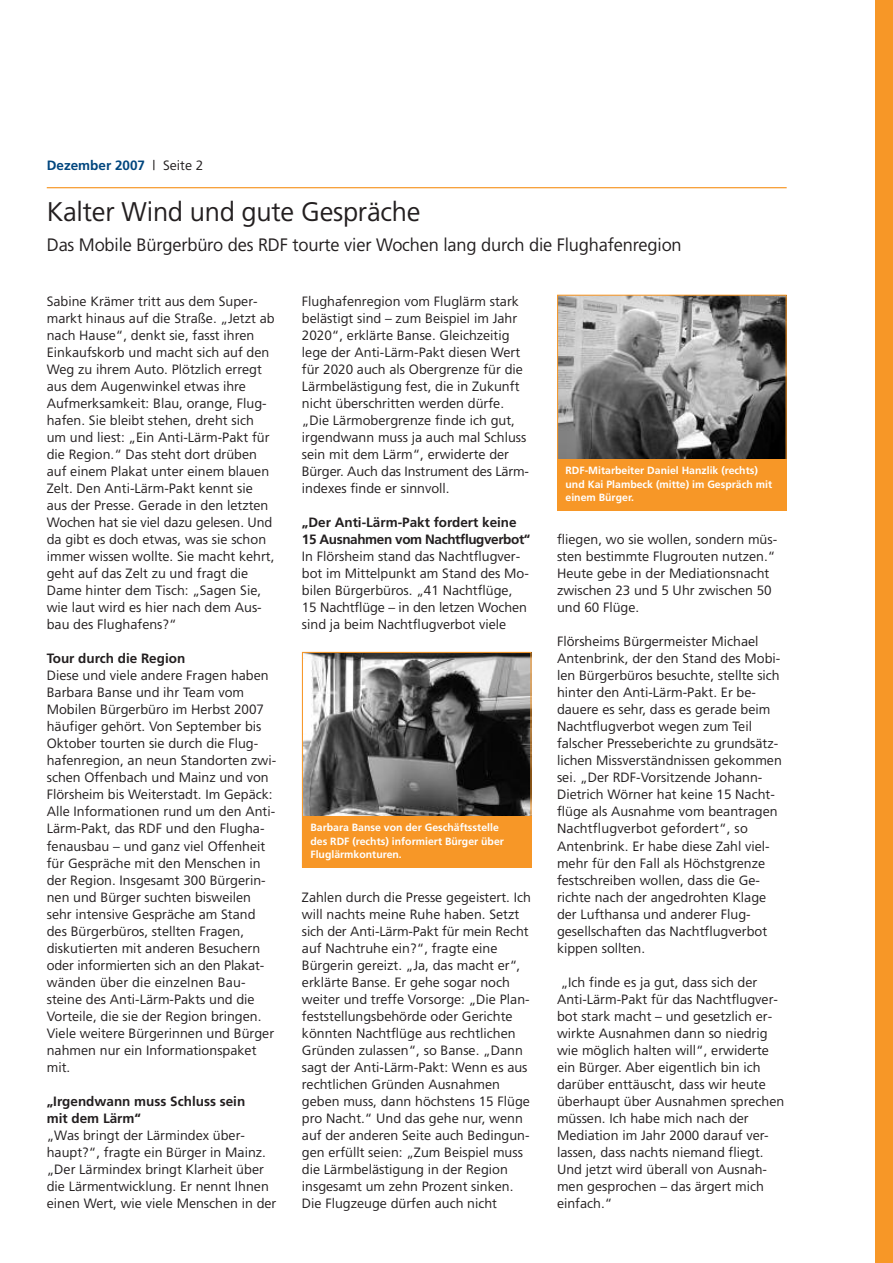
<style>
.page{position:relative;width:893px;height:1263px;background:#fff}
.page>*{position:absolute;margin:0;border:0;box-sizing:border-box;transform-origin:0 0}
.t1{font:27px "F Frutiger";letter-spacing:-.01em;color:#231f20}
.t2{font:18px "F Frutiger";letter-spacing:-.01em;color:#231f20}
.t3{font:13.5px/17px "F Frutiger";color:#231f20}
.t4{font:700 13.5px/17px "F Frutiger";letter-spacing:-.03em;color:#231f20}
.t5{font:700 13.5px/17px "F Frutiger";color:#231f20}
.t6{font:700 13.5px "F Frutiger";color:#00467e}
.t7{font:700 10.5px/13.5px "F Frutiger";color:#fff}
.s1{font-weight:400;color:#231f20}
</style>
<div class="page">
<div style="left:876px;top:0;width:17px;height:1263px;background:#f79727"></div>
<hr style="left:47px;top:187px;width:740px;height:1px;background:#f79727">
<img style="left:304px;top:654px;width:225px;height:162px">
<div style="left:302px;top:652px;width:229px;height:215px;border:1px solid #f79727"></div>
<div style="left:302px;top:816px;width:229px;height:51px;background:#f79727"></div>
<img style="left:559px;top:297px;width:226px;height:162px">
<div style="left:557px;top:295px;width:230px;height:215px;border:1px solid #f79727"></div>
<div style="left:557px;top:459px;width:230px;height:51px;background:#f79727"></div>
<p class="t6" style="left:47px;top:160px;width:158px">Dezember 2007 <span class="s1">| Seite 2</span></p>
<h1 class="t1" style="left:47px;top:202px;width:375px">Kalter Wind und gute Gespräche</h1>
<h2 class="t2" style="left:47px;top:239px;width:636px">Das Mobile Bürgerbüro des RDF tourte vier Wochen lang durch die Flughafenregion</h2>
<p class="t3" style="left:47px;top:294px;width:229px">Sabine Krämer tritt aus dem Super&shy;markt hinaus auf die Straße. „Jetzt ab nach Hause“, denkt sie, fasst ihren Einkaufskorb und macht sich auf den Weg zu ihrem Auto. Plötzlich erregt aus dem Augenwinkel etwas ihre Aufmerksamkeit: Blau, orange, Flug&shy;hafen. Sie bleibt stehen, dreht sich um und liest: „Ein Anti-Lärm-Pakt für die Region.“ Das steht dort drüben auf einem Plakat unter einem blauen Zelt. Den Anti-Lärm-Pakt kennt sie aus der Presse. Gerade in den letzten Wochen hat sie viel dazu gelesen. Und da gibt es doch etwas, was sie schon immer wissen wollte. Sie macht kehrt, geht auf das Zelt zu und fragt die Dame hinter dem Tisch: „Sagen Sie, wie laut wird es hier nach dem Aus&shy;bau des Flughafens?“</p>
<p class="t5" style="left:47px;top:651px;width:140px">Tour durch die Region</p>
<p class="t3" style="left:47px;top:669px;width:231px">Diese und viele andere Fragen haben Barbara Banse und ihr Team vom Mobilen Bürgerbüro im Herbst 2007 häufiger gehört. Von September bis Oktober tourten sie durch die Flug&shy;hafenregion, an neun Standorten zwi&shy;schen Offenbach und Mainz und von Flörsheim bis Weiterstadt. Im Gepäck:<br>Alle Informationen rund um den Anti-Lärm-Pakt, das RDF und den Flugha&shy;fenausbau – und ganz viel Offenheit für Gespräche mit den Menschen in der Region. Insgesamt 300 Bürgerin&shy;nen und Bürger suchten bisweilen sehr intensive Gespräche am Stand des Bürgerbüros, stellten Fragen, diskutierten mit anderen Besuchern oder informierten sich an den Plakat&shy;wänden über die einzelnen Bau&shy;steine des Anti-Lärm-Pakts und die Vorteile, die sie der Region bringen.<br>Viele weitere Bürgerinnen und Bürger nahmen nur ein Informationspaket mit.</p>
<p class="t5" style="left:47px;top:1093px;width:200px">„Irgendwann muss Schluss sein mit dem Lärm“</p>
<p class="t3" style="left:47px;top:1128px;width:231px">„Was bringt der Lärmindex über&shy;haupt?“, fragte ein Bürger in Mainz. „Der Lärmindex bringt Klarheit über die Lärmentwicklung. Er nennt Ihnen einen Wert, wie viele Menschen in der</p>
<p class="t3" style="left:302px;top:294px;width:229px">Flughafenregion vom Fluglärm stark belästigt sind – zum Beispiel im Jahr 2020“, erklärte Banse. Gleichzeitig lege der Anti-Lärm-Pakt diesen Wert für 2020 auch als Obergrenze für die Lärmbelästigung fest, die in Zukunft nicht überschritten werden dürfe. „Die Lärmobergrenze finde ich gut, irgendwann muss ja auch mal Schluss sein mit dem Lärm“, erwiderte der Bürger. Auch das Instrument des Lärm&shy;indexes finde er sinnvoll.</p>
<p class="t4" style="left:302px;top:515px;width:230px">„Der Anti-Lärm-Pakt fordert keine<br>15 Ausnahmen vom Nachtflugverbot“</p>
<p class="t3" style="left:302px;top:549px;width:229px">In Flörsheim stand das Nachtflugver&shy;bot im Mittelpunkt am Stand des Mo&shy;bilen Bürgerbüros. „41 Nachtflüge, 15 Nachtflüge – in den letzen Wochen sind ja beim Nachtflugverbot viele</p>
<p class="t7" style="left:310px;top:822px;width:195px">Barbara Banse von der Geschäftsstelle des RDF (rechts) informiert Bürger über<br>Fluglärmkonturen.</p>
<p class="t3" style="left:302px;top:890px;width:230px">Zahlen durch die Presse gegeistert. Ich will nachts meine Ruhe haben. Setzt sich der Anti-Lärm-Pakt für mein Recht auf Nachtruhe ein?“, fragte eine Bürgerin gereizt. „Ja, das macht er“, erklärte Banse. Er gehe sogar noch weiter und treffe Vorsorge: „Die Plan&shy;feststellungsbehörde oder Gerichte könnten Nachtflüge aus rechtlichen Gründen zulassen“, so Banse. „Dann sagt der Anti-Lärm-Pakt: Wenn es aus rechtlichen Gründen Ausnahmen geben muss, dann höchstens 15 Flüge pro Nacht.“ Und das gehe nur, wenn auf der anderen Seite auch Bedingun&shy;gen erfüllt seien: „Zum Beispiel muss die Lärmbelästigung in der Region insgesamt um zehn Prozent sinken.<br>Die Flugzeuge dürfen auch nicht</p>
<p class="t7" style="left:566px;top:465px;width:208px">RDF-Mitarbeiter Daniel Hanzlik (rechts) und Kai Plambeck (mitte) im Gespräch mit einem Bürger.</p>
<p class="t3" style="left:557px;top:532px;width:222px">fliegen, wo sie wollen, sondern müs&shy;sten bestimmte Flugrouten nutzen.“<br>Heute gebe in der Mediationsnacht zwischen 23 und 5 Uhr zwischen 50 und 60 Flüge.</p>
<p class="t3" style="left:557px;top:635px;width:226px">Flörsheims Bürgermeister Michael Antenbrink, der den Stand des Mobi&shy;len Bürgerbüros besuchte, stellte sich hinter den Anti-Lärm-Pakt. Er be&shy;dauere es sehr, dass es gerade beim Nachtflugverbot wegen zum Teil falscher Presseberichte zu grundsätz&shy;lichen Missverständnissen gekommen sei. „Der RDF-Vorsitzende Johann-Dietrich Wörner hat keine 15 Nacht&shy;flüge als Ausnahme vom beantragen Nachtflugverbot gefordert“, so Antenbrink. Er habe diese Zahl viel&shy;mehr für den Fall als Höchstgrenze festschreiben wollen, dass die Ge&shy;richte nach der angedrohten Klage der Lufthansa und anderer Flug&shy;gesellschaften das Nachtflugverbot kippen sollten.</p>
<p class="t3" style="left:557px;top:975px;width:229px">„Ich finde es ja gut, dass sich der<br>Anti-Lärm-Pakt für das Nachtflugver&shy;bot stark macht – und gesetzlich er&shy;wirkte Ausnahmen dann so niedrig wie möglich halten will“, erwiderte ein Bürger. Aber eigentlich bin ich darüber enttäuscht, dass wir heute überhaupt über Ausnahmen sprechen müssen. Ich habe mich nach der<br>Mediation im Jahr 2000 darauf ver&shy;lassen, dass nachts niemand fliegt.<br>Und jetzt wird überall von Ausnah&shy;men gesprochen – das ärgert mich einfach.“</p>
</div>
